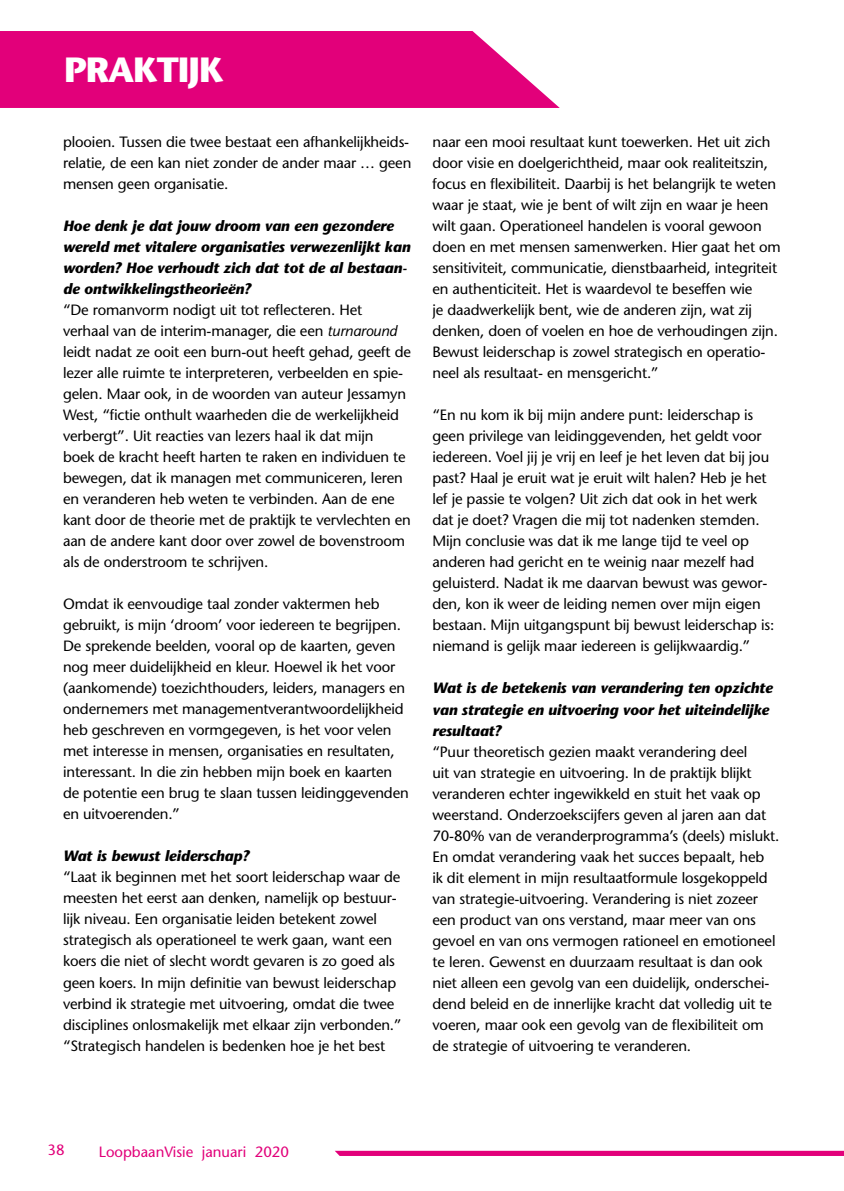
<style>
.page{position:relative;width:844px;height:1191px;background:#fff}
.page>*{position:absolute;margin:0;border:0;box-sizing:border-box;transform-origin:0 0}
.t1{font:700 35px "Stone Sans";letter-spacing:-.03em;color:#fff}
.t2{font:14.88px/21px "Stone Sans";letter-spacing:-.01em;color:#000}
.t3{font:italic 700 14.88px/21px "Stone Sans";letter-spacing:-.01em;color:#000}
.t4{font:14.88px "Stone Sans";color:#e2007a}
.s1{font-style:italic}
</style>
<div class="page">
<svg style="left:335px;top:1150px;width:508px;height:6px;background:#e5248c"></svg>
<svg style="left:0;top:31px;width:559px;height:77px;background:#e41384"></svg>
<h1 class="t1" style="left:64px;top:48px;width:161px">PRAKTIJK</h1>
<p class="t2" style="left:63px;top:131px;width:350px">plooien. Tussen die twee bestaat een afhankelijkheids&shy;relatie, de een kan niet zonder de ander maar … geen mensen geen organisatie.</p>
<p class="t3" style="left:63px;top:215px;width:349px">Hoe denk je dat jouw droom van een gezondere wereld met vitalere organisaties verwezenlijkt kan worden? Hoe verhoudt zich dat tot de al bestaan&shy;de ontwikkelingstheorieën?</p>
<p class="t2" style="left:63px;top:299px;width:349px">“De romanvorm nodigt uit tot reflecteren. Het verhaal van de interim-manager, die een <span class="s1">turnaround </span>leidt nadat ze ooit een burn-out heeft gehad, geeft de lezer alle ruimte te interpreteren, verbeelden en spie&shy;gelen. Maar ook, in de woorden van auteur Jessamyn West, “fictie onthult waarheden die de werkelijkheid verbergt”. Uit reacties van lezers haal ik dat mijn<br>boek de kracht heeft harten te raken en individuen te bewegen, dat ik managen met communiceren, leren en veranderen heb weten te verbinden. Aan de ene kant door de theorie met de praktijk te vervlechten en aan de andere kant door over zowel de bovenstroom als de onderstroom te schrijven.</p>
<p class="t2" style="left:63px;top:593px;width:347px">Omdat ik eenvoudige taal zonder vaktermen heb gebruikt, is mijn ‘droom’ voor iedereen te begrijpen.<br>De sprekende beelden, vooral op de kaarten, geven nog meer duidelijkheid en kleur. Hoewel ik het voor (aankomende) toezichthouders, leiders, managers en ondernemers met managementverantwoordelijkheid heb geschreven en vormgegeven, is het voor velen met interesse in mensen, organisaties en resultaten, interessant. In die zin hebben mijn boek en kaarten de potentie een brug te slaan tussen leidinggevenden en uitvoerenden.”</p>
<p class="t3" style="left:63px;top:845px;width:188px">Wat is bewust leiderschap?</p>
<p class="t2" style="left:63px;top:866px;width:340px">“Laat ik beginnen met het soort leiderschap waar de meesten het eerst aan denken, namelijk op bestuur&shy;lijk niveau. Een organisatie leiden betekent zowel strategisch als operationeel te werk gaan, want een koers die niet of slecht wordt gevaren is zo goed als geen koers. In mijn definitie van bewust leiderschap verbind ik strategie met uitvoering, omdat die twee disciplines onlosmakelijk met elkaar zijn verbonden.” “Strategisch handelen is bedenken hoe je het best</p>
<p class="t2" style="left:432px;top:131px;width:350px">naar een mooi resultaat kunt toewerken. Het uit zich door visie en doelgerichtheid, maar ook realiteitszin, focus en flexibiliteit. Daarbij is het belangrijk te weten waar je staat, wie je bent of wilt zijn en waar je heen wilt gaan. Operationeel handelen is vooral gewoon doen en met mensen samenwerken. Hier gaat het om sensitiviteit, communicatie, dienstbaarheid, integriteit en authenticiteit. Het is waardevol te beseffen wie<br>je daadwerkelijk bent, wie de anderen zijn, wat zij denken, doen of voelen en hoe de verhoudingen zijn.<br>Bewust leiderschap is zowel strategisch en operatio&shy;neel als resultaat- en mensgericht.”</p>
<p class="t2" style="left:432px;top:404px;width:343px">“En nu kom ik bij mijn andere punt: leiderschap is geen privilege van leidinggevenden, het geldt voor iedereen. Voel jij je vrij en leef je het leven dat bij jou past? Haal je eruit wat je eruit wilt halen? Heb je het lef je passie te volgen? Uit zich dat ook in het werk dat je doet? Vragen die mij tot nadenken stemden.<br>Mijn conclusie was dat ik me lange tijd te veel op anderen had gericht en te weinig naar mezelf had geluisterd. Nadat ik me daarvan bewust was gewor&shy;den, kon ik weer de leiding nemen over mijn eigen bestaan. Mijn uitgangspunt bij bewust leiderschap is: niemand is gelijk maar iedereen is gelijkwaardig.”</p>
<p class="t3" style="left:432px;top:677px;width:341px">Wat is de betekenis van verandering ten opzichte van strategie en uitvoering voor het uiteindelijke resultaat?</p>
<p class="t2" style="left:432px;top:740px;width:348px">“Puur theoretisch gezien maakt verandering deel<br>uit van strategie en uitvoering. In de praktijk blijkt veranderen echter ingewikkeld en stuit het vaak op weerstand. Onderzoekscijfers geven al jaren aan dat 70-80% van de veranderprogramma’s (deels) mislukt.<br>En omdat verandering vaak het succes bepaalt, heb<br>ik dit element in mijn resultaatformule losgekoppeld van strategie-uitvoering. Verandering is niet zozeer een product van ons verstand, maar meer van ons gevoel en van ons vermogen rationeel en emotioneel te leren. Gewenst en duurzaam resultaat is dan ook niet alleen een gevolg van een duidelijk, onderschei&shy;dend beleid en de innerlijke kracht dat volledig uit te voeren, maar ook een gevolg van de flexibiliteit om de strategie of uitvoering te veranderen.</p>
<p class="t4" style="left:47px;top:1141px;width:19px">38</p>
<p class="t4" style="left:99px;top:1142px;width:192px">LoopbaanVisie januari 2020</p>
</div>
